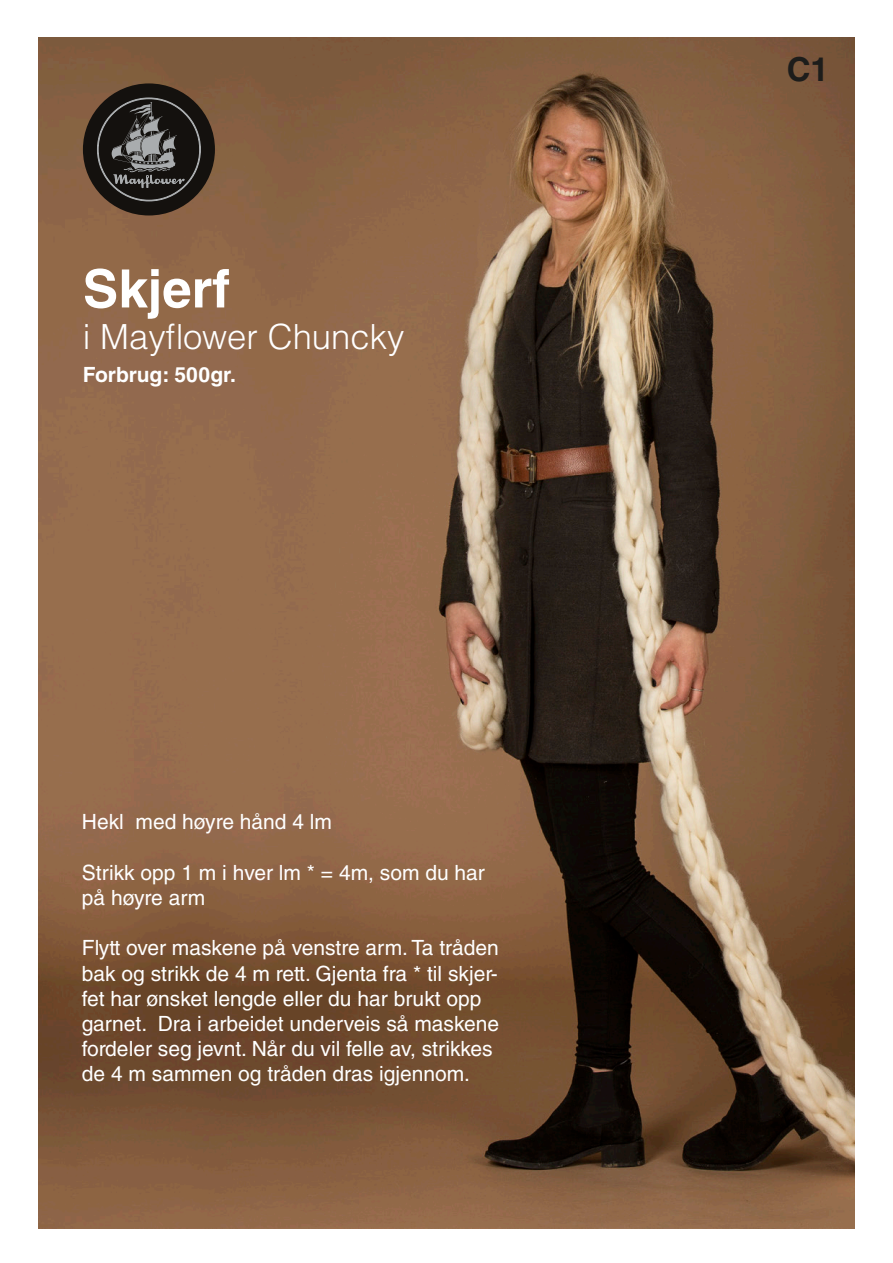
<style>
.page{position:relative;width:893px;height:1263px;background:#fff}
.page>*{position:absolute;margin:0;border:0;box-sizing:border-box;transform-origin:0 0}
.t1{font:700 52.8px "Helvetica LT Std";color:#fff}
.t2{font:300 34.65px "Helvetica LT Std";color:#fff}
.t3{font:700 33px "Helvetica LT Std";color:#1d1d1b}
.t4{font:21px/25.2px "Helvetica LT Std";color:#fff}
.t5{font:700 21px "Helvetica LT Std";color:#fff}
</style>
<div class="page">
<img style="left:38px;top:37px;width:817px;height:1192px">
<div style="left:83px;top:83px;width:132px;height:132px;background:#14110e;border-radius:50%"></div>
<svg style="left:97px;top:98px;width:104px;height:103px"></svg>
<p class="t1" style="left:83px;top:257px;width:148px">Skjerf</p>
<p class="t2" style="left:83px;top:315px;width:323px">i Mayflower Chuncky</p>
<p class="t5" style="left:83px;top:362px;width:154px">Forbrug: 500gr.</p>
<p class="t4" style="left:82px;top:809px;width:252px">Hekl med høyre hånd 4 lm</p>
<p class="t4" style="left:82px;top:860px;width:405px">Strikk opp 1 m i hver lm * = 4m, som du har på høyre arm</p>
<p class="t4" style="left:82px;top:935px;width:419px">Flytt over maskene på venstre arm. Ta tråden bak og strikk de 4 m rett. Gjenta fra * til skjer&shy;fet har ønsket lengde eller du har brukt opp garnet. Dra i arbeidet underveis så maskene fordeler seg jevnt. Når du vil felle av, strikkes de 4 m sammen og tråden dras igjennom.</p>
<p class="t3" style="left:787px;top:50px;width:44px">C1</p>
</div>
